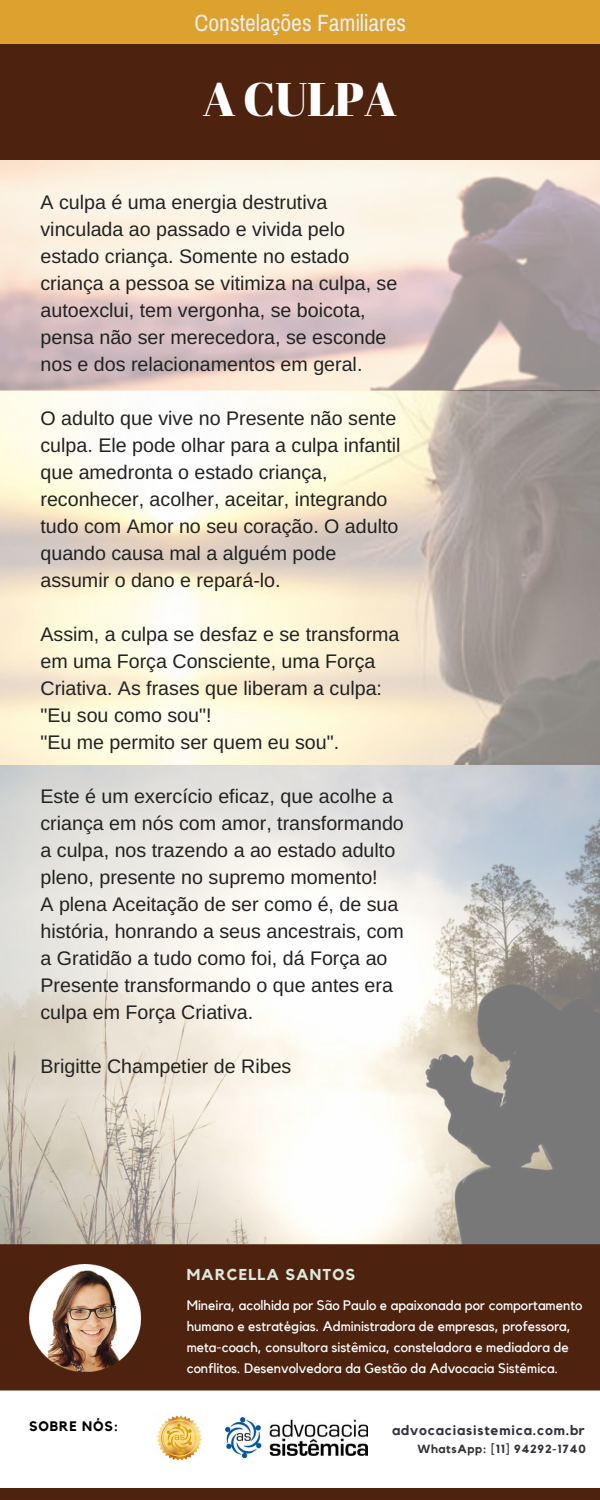
<style>
.page{position:relative;width:600px;height:1500px;background:#fff}
.page>*{position:absolute;margin:0;border:0;box-sizing:border-box;transform-origin:0 0}
.t1{font:47.2px "Abril Fatface";letter-spacing:-.01em;color:#fff}
.t2{font:23.6px "Archivo Narrow";color:#ebeced}
.t3{font:19.7px/27px "Arimo";color:#222}
.t4{font:700 15.7px "Kollektif";letter-spacing:.07em;color:#dce8dc}
.t5{font:13.8px/21px "Kollektif";color:#fff}
.t6{font:700 13.8px "Kollektif";letter-spacing:.06em;color:#34313a}
.t7{font:700 13.8px "Kollektif";letter-spacing:.06em;color:#000}
.t8{font:700 11.8px "Kollektif";letter-spacing:.06em;color:#34313a}
</style>
<div class="page">
<img style="left:0;top:160px;width:600px;height:1084px">
<div style="left:0;top:0;width:600px;height:160px;background:#4d220e"></div>
<div style="left:0;top:0;width:600px;height:44px;background:#dda12e"></div>
<div style="left:0;top:1485px;width:600px;height:15px;background:#4d220e"></div>
<svg style="left:0;top:1390px;width:600px;height:98px"></svg>
<img style="left:226px;top:1418px;width:141px;height:39px">
<img style="left:155px;top:1413px;width:50px;height:49px">
<div style="left:0;top:1244px;width:600px;height:146px;background:#4d220e"></div>
<img style="left:29px;top:1264px;width:112px;height:108px">
<p class="t2" style="left:195px;top:9px;width:213px">Constelações Familiares</p>
<h1 class="t1" style="left:203px;top:66px;width:195px">A CULPA</h1>
<p class="t3" style="left:40px;top:188px;width:358px">A culpa é uma energia destrutiva vinculada ao passado e vivida pelo estado criança. Somente no estado criança a pessoa se vitimiza na culpa, se autoexclui, tem vergonha, se boicota, pensa não ser merecedora, se esconde nos e dos relacionamentos em geral.</p>
<p class="t3" style="left:40px;top:404px;width:362px">O adulto que vive no Presente não sente culpa. Ele pode olhar para a culpa infantil que amedronta o estado criança, reconhecer, acolher, aceitar, integrando tudo com Amor no seu coração. O adulto quando causa mal a alguém pode assumir o dano e repará-lo.</p>
<p class="t3" style="left:40px;top:620px;width:361px">Assim, a culpa se desfaz e se transforma em uma Força Consciente, uma Força<br>Criativa. As frases que liberam a culpa: "Eu sou como sou"!<br>"Eu me permito ser quem eu sou".</p>
<p class="t3" style="left:40px;top:782px;width:365px">Este é um exercício eficaz, que acolhe a criança em nós com amor, transformando a culpa, nos trazendo a ao estado adulto pleno, presente no supremo momento!<br>A plena Aceitação de ser como é, de sua história, honrando a seus ancestrais, com a Gratidão a tudo como foi, dá Força ao Presente transformando o que antes era culpa em Força Criativa.</p>
<p class="t3" style="left:40px;top:1052px;width:252px">Brigitte Champetier de Ribes</p>
<p class="t4" style="left:187px;top:1268px;width:170px">MARCELLA SANTOS</p>
<p class="t5" style="left:187px;top:1295px;width:397px">Mineira, acolhida por São Paulo e apaixonada por comportamento humano e estratégias. Administradora de empresas, professora, meta-coach, consultora sistêmica, consteladora e mediadora de conflitos. Desenvolvedora da Gestão da Advocacia Sistêmica.</p>
<p class="t7" style="left:29px;top:1420px;width:90px">SOBRE NÓS:</p>
<p class="t6" style="left:392px;top:1423px;width:194px">advocaciasistemica.com.br</p>
<p class="t8" style="left:417px;top:1444px;width:170px">WhatsApp: [11] 94292-1740</p>
</div>
